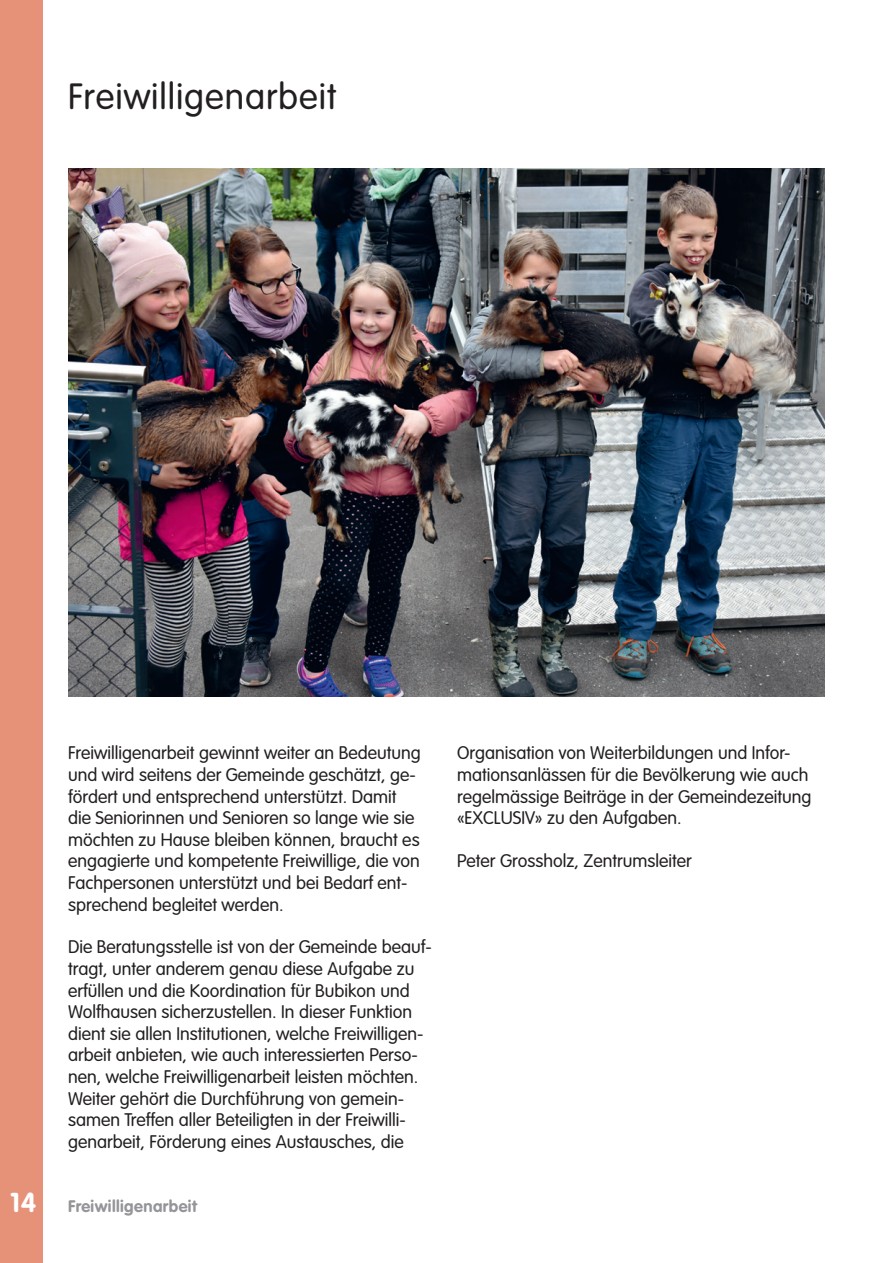
<style>
.page{position:relative;width:893px;height:1263px;background:#fff}
.page>*{position:absolute;margin:0;border:0;box-sizing:border-box;transform-origin:0 0}
.Haupttitel_24{font:300 36px "VAG Rounded Std";letter-spacing:.025em;color:#231f20}
.LT_A{font:300 18px/21.6px "VAG Rounded Std";color:#231f20}
.t1{font:700 16.5px "VAG Rounded Std";letter-spacing:.025em;color:#939598}
.s1{font-size:27px;color:#fff}
</style>
<div class="page">
<div style="left:0;top:0;width:43px;height:1263px;background:#e59279"></div>
<img style="left:68px;top:169px;width:757px;height:527px">
<p class="Haupttitel_24" style="left:68px;top:75px;width:270px">Freiwilligenarbeit</p>
<p class="LT_A" style="left:68px;top:743px;width:354px">Freiwilligenarbeit gewinnt weiter an Bedeutung und wird seitens der Gemeinde geschätzt, ge&shy;fördert und entsprechend unterstützt. Damit die Seniorinnen und Senioren so lange wie sie möchten zu Hause bleiben können, braucht es engagierte und kompetente Freiwillige, die von Fachpersonen unterstützt und bei Bedarf ent&shy;sprechend begleitet werden.</p>
<p class="LT_A" style="left:68px;top:937px;width:365px">Die Beratungsstelle ist von der Gemeinde beauf&shy;tragt, unter anderem genau diese Aufgabe zu erfüllen und die Koordination für Bubikon und Wolfhausen sicherzustellen. In dieser Funktion dient sie allen Institutionen, welche Freiwilligen&shy;arbeit anbieten, wie auch interessierten Perso&shy;nen, welche Freiwilligenarbeit leisten möchten.<br>Weiter gehört die Durchführung von gemein&shy;samen Treffen aller Beteiligten in der Freiwilli&shy;genarbeit, Förderung eines Austausches, die</p>
<p class="t1" style="left:10px;top:1196px;width:188px"><span class="s1">14</span> Freiwilligenarbeit</p>
<p class="LT_A" style="left:457px;top:743px;width:356px">Organisation von Weiterbildungen und Infor&shy;mationsanlässen für die Bevölkerung wie auch regelmässige Beiträge in der Gemeindezeitung «EXCLUSIV» zu den Aufgaben.</p>
<p class="LT_A" style="left:457px;top:850px;width:236px">Peter Grossholz, Zentrumsleiter</p>
</div>
